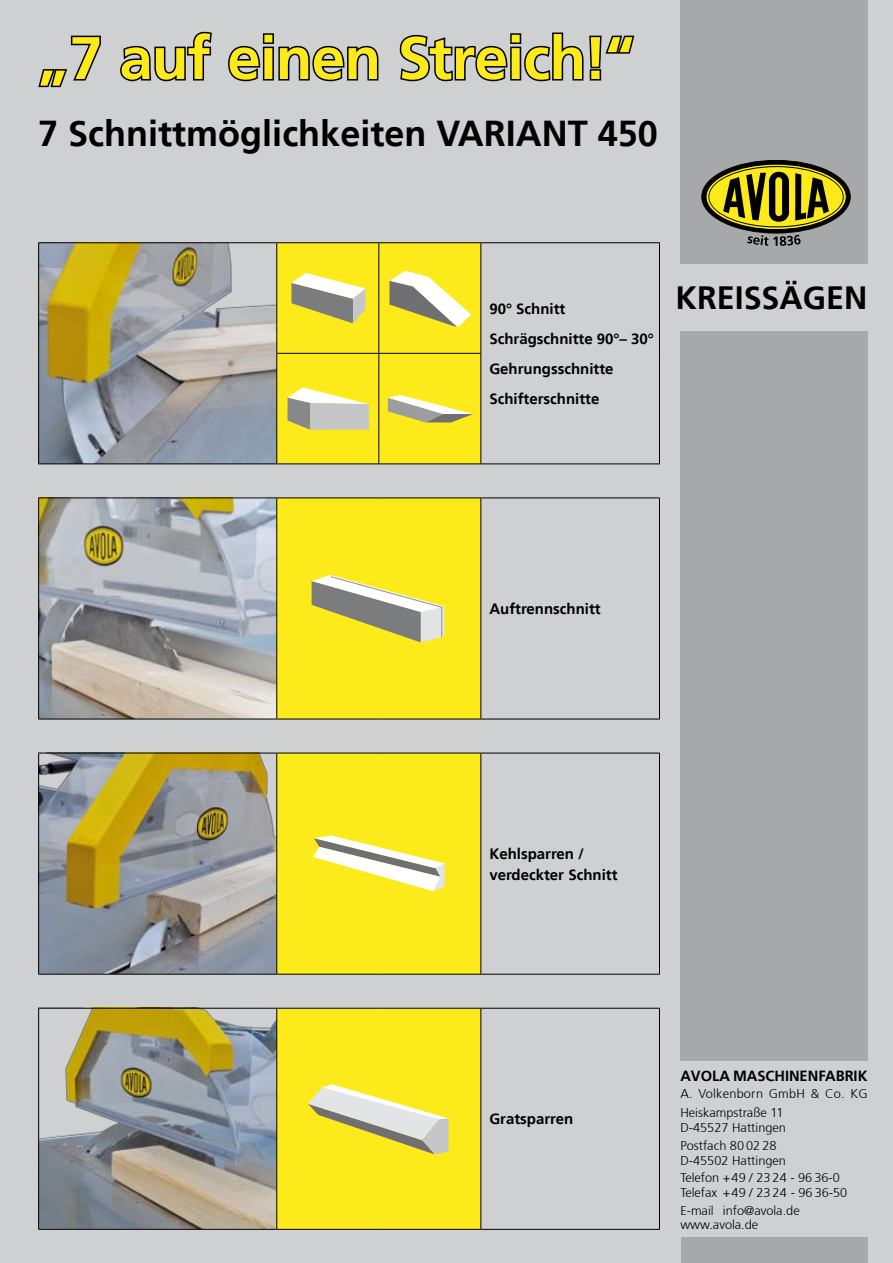
<style>
.page{position:relative;width:893px;height:1263px;background:#cfd0d2}
.page>*{position:absolute;margin:0;border:0;box-sizing:border-box;transform-origin:0 0}
.t1{font:700 60px "Frutiger";letter-spacing:-.01em;color:#fcea1b}
.t2{font:700 36px "Frutiger";color:#000}
.t3{font:700 32.25px "Frutiger";color:#000}
.t4{font:700 15px/30px "Frutiger";color:#000}
.t5{font:700 14.7px "Frutiger";letter-spacing:-.005em;color:#000}
.t6{font:300 12.75px/17.7px "Frutiger 45";color:#000}
</style>
<div class="page">
<img style="left:39px;top:243px;width:237px;height:220px">
<img style="left:39px;top:498px;width:237px;height:221px">
<img style="left:39px;top:754px;width:237px;height:220px">
<img style="left:39px;top:1009px;width:237px;height:220px">
<svg style="left:277px;top:243px;width:204px;height:986px;background:#f4e531"></svg>
<hr style="left:38px;top:242px;width:239px;height:1px;background:#000">
<hr style="left:38px;top:243px;width:1px;height:110px;background:#000">
<hr style="left:38px;top:353px;width:1px;height:110px;background:#000">
<hr style="left:277px;top:242px;width:102px;height:1px;background:#000">
<hr style="left:276px;top:243px;width:1px;height:110px;background:#000">
<hr style="left:379px;top:242px;width:102px;height:1px;background:#000">
<hr style="left:378px;top:243px;width:1px;height:110px;background:#000">
<hr style="left:481px;top:242px;width:179px;height:1px;background:#000">
<hr style="left:480px;top:243px;width:1px;height:110px;background:#000">
<hr style="left:659px;top:243px;width:1px;height:110px;background:#000">
<hr style="left:659px;top:353px;width:1px;height:110px;background:#000">
<hr style="left:276px;top:353px;width:103px;height:1px;background:#000">
<hr style="left:276px;top:354px;width:1px;height:109px;background:#000">
<hr style="left:379px;top:353px;width:102px;height:1px;background:#000">
<hr style="left:378px;top:354px;width:1px;height:109px;background:#000">
<hr style="left:480px;top:354px;width:1px;height:109px;background:#000">
<hr style="left:38px;top:463px;width:239px;height:1px;background:#000">
<hr style="left:277px;top:463px;width:102px;height:1px;background:#000">
<hr style="left:379px;top:463px;width:102px;height:1px;background:#000">
<hr style="left:481px;top:463px;width:179px;height:1px;background:#000">
<hr style="left:38px;top:497px;width:239px;height:1px;background:#000">
<hr style="left:38px;top:498px;width:1px;height:221px;background:#000">
<hr style="left:277px;top:497px;width:102px;height:1px;background:#000">
<hr style="left:276px;top:498px;width:1px;height:221px;background:#000">
<hr style="left:379px;top:497px;width:102px;height:1px;background:#000">
<hr style="left:481px;top:497px;width:179px;height:1px;background:#000">
<hr style="left:480px;top:498px;width:1px;height:221px;background:#000">
<hr style="left:659px;top:498px;width:1px;height:221px;background:#000">
<hr style="left:38px;top:719px;width:239px;height:1px;background:#000">
<hr style="left:277px;top:719px;width:102px;height:1px;background:#000">
<hr style="left:379px;top:719px;width:102px;height:1px;background:#000">
<hr style="left:481px;top:719px;width:179px;height:1px;background:#000">
<hr style="left:38px;top:753px;width:239px;height:1px;background:#000">
<hr style="left:38px;top:753px;width:1px;height:221px;background:#000">
<hr style="left:277px;top:753px;width:102px;height:1px;background:#000">
<hr style="left:276px;top:753px;width:1px;height:221px;background:#000">
<hr style="left:379px;top:753px;width:102px;height:1px;background:#000">
<hr style="left:481px;top:753px;width:179px;height:1px;background:#000">
<hr style="left:480px;top:753px;width:1px;height:221px;background:#000">
<hr style="left:659px;top:753px;width:1px;height:221px;background:#000">
<hr style="left:38px;top:974px;width:239px;height:1px;background:#000">
<hr style="left:277px;top:974px;width:102px;height:1px;background:#000">
<hr style="left:379px;top:974px;width:102px;height:1px;background:#000">
<hr style="left:481px;top:974px;width:179px;height:1px;background:#000">
<hr style="left:38px;top:1008px;width:239px;height:1px;background:#000">
<hr style="left:38px;top:1008px;width:1px;height:221px;background:#000">
<hr style="left:277px;top:1008px;width:102px;height:1px;background:#000">
<hr style="left:276px;top:1008px;width:1px;height:221px;background:#000">
<hr style="left:379px;top:1008px;width:102px;height:1px;background:#000">
<hr style="left:481px;top:1008px;width:179px;height:1px;background:#000">
<hr style="left:480px;top:1008px;width:1px;height:221px;background:#000">
<hr style="left:659px;top:1008px;width:1px;height:221px;background:#000">
<hr style="left:38px;top:1229px;width:239px;height:1px;background:#000">
<hr style="left:277px;top:1229px;width:102px;height:1px;background:#000">
<hr style="left:379px;top:1229px;width:102px;height:1px;background:#000">
<hr style="left:481px;top:1229px;width:179px;height:1px;background:#000">
<div style="left:680px;top:1237px;width:187px;height:26px;background:#a7a8aa"></div>
<div style="left:680px;top:332px;width:187px;height:729px;background:#a7a8aa"></div>
<svg style="left:38px;top:35px;width:63px;height:53px"></svg>
<svg style="left:120px;top:31px;width:92px;height:51px"></svg>
<svg style="left:228px;top:33px;width:151px;height:49px"></svg>
<svg style="left:399px;top:32px;width:236px;height:50px"></svg>
<div style="left:680px;top:0;width:187px;height:264px;background:#a7a8aa"></div>
<svg style="left:702px;top:160px;width:148px;height:86px"></svg>
<svg style="left:308px;top:1084px;width:140px;height:70px;background:#e3da72"></svg>
<svg style="left:313px;top:835px;width:132px;height:56px;background:#ece277"></svg>
<svg style="left:312px;top:575px;width:132px;height:67px;background:#cdc66b"></svg>
<svg style="left:388px;top:395px;width:85px;height:27px;background:#d4cd74"></svg>
<svg style="left:287px;top:387px;width:82px;height:43px"></svg>
<svg style="left:389px;top:271px;width:82px;height:56px;background:#d9d175"></svg>
<svg style="left:291px;top:273px;width:75px;height:50px;background:#c9c37e"></svg>
<h1 class="t1" style="left:38px;top:23px;width:598px">„7 auf einen Streich!“</h1>
<h2 class="t2" style="left:38px;top:113px;width:621px">7 Schnittmöglichkeiten VARIANT 450</h2>
<p class="t4" style="left:489px;top:294px;width:166px">90° Schnitt<br>Schrägschnitte 90°– 30°<br>Gehrungsschnitte<br>Schifterschnitte</p>
<h3 class="t3" style="left:675px;top:279px;width:193px">KREISSÄGEN</h3>
<p class="t4" style="left:489px;top:594px;width:113px">Auftrennschnitt</p>
<p class="t4" style="left:489px;top:843px;width:130px;line-height:21px">Kehlsparren / verdeckter Schnitt</p>
<p class="t4" style="left:489px;top:1104px;width:85px">Gratsparren</p>
<p class="t5" style="left:680px;top:1067px;width:189px">AVOLA MASCHINENFABRIK</p>
<p class="t6" style="left:680px;top:1083px;width:189px;line-height:19.8px">A. Volkenborn GmbH &amp; Co. KG<br>Heiskampstraße 11</p>
<p class="t6" style="left:680px;top:1119px;width:107px">D-45527 Hattingen<br>Postfach 80 02 28</p>
<p class="t6" style="left:680px;top:1151px;width:161px">D-45502 Hattingen<br>Telefon +49 / 23 24 - 96 36-0</p>
<p class="t6" style="left:680px;top:1184px;width:168px">Telefax +49 / 23 24 - 96 36-50<br>E-mail info@avola.de</p>
<p class="t6" style="left:680px;top:1216px;width:79px">www.avola.de</p>
</div>
